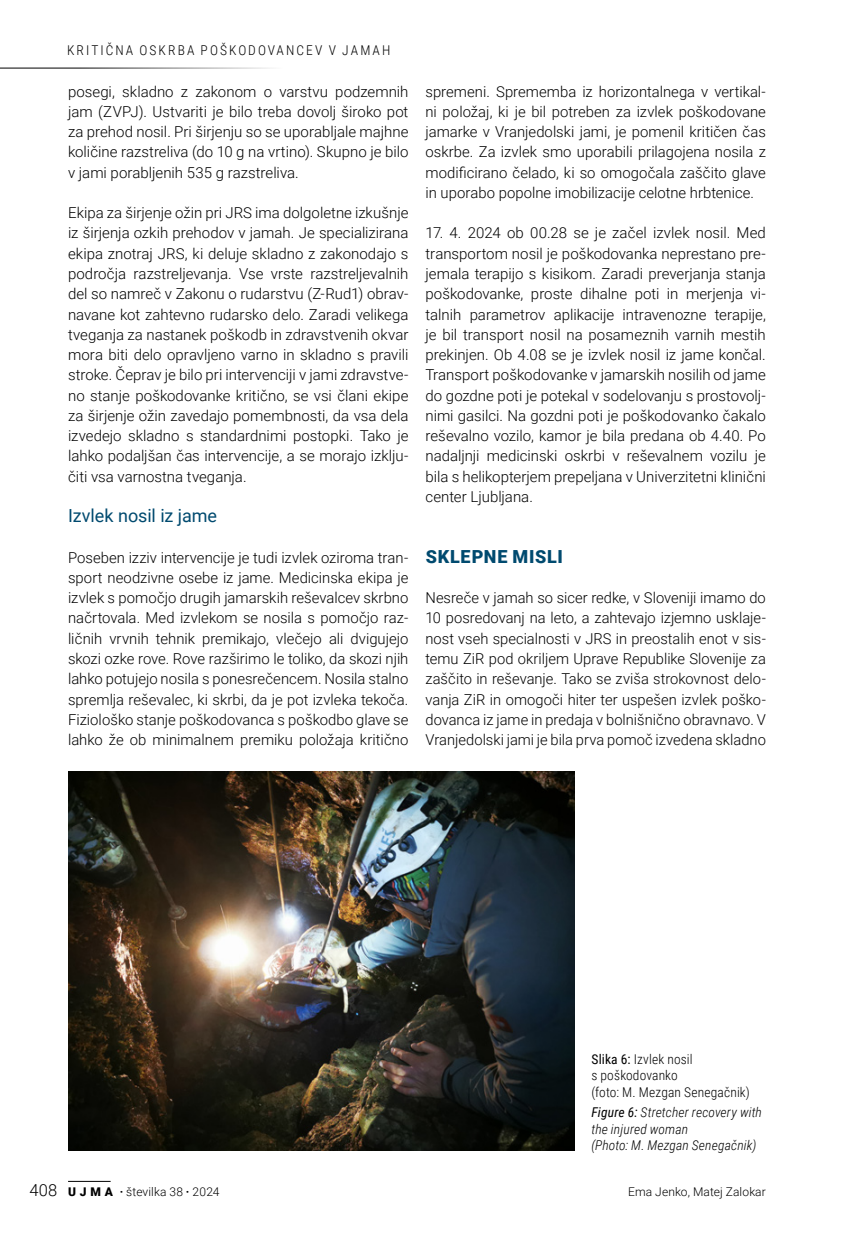
<style>
.page{position:relative;width:851px;height:1234px;background:#fff}
.page>*{position:absolute;margin:0;border:0;box-sizing:border-box;transform-origin:0 0}
._02_Podnaslov_Mo_cop{font:18px "Roboto";letter-spacing:-.005em;color:#004a6f}
._01_Naslov_Mo__12_bl{font:900 18px "Roboto";letter-spacing:.04em;color:#004a6f}
._00_normal_10pt_SLO{font:300 15px/20.2px "Roboto";color:#000;text-align:justify}
._06_podpis_pod_sliko{font:italic 300 13.5px/16.5px "Roboto Condensed";letter-spacing:.01em;color:#000}
._06_podpis_pod_sliko-2{font:300 13.5px/16.5px "Roboto Condensed";letter-spacing:.015em;color:#000}
._06_podpis_pod_sliko-3{font:300 13.5px "Roboto Condensed";letter-spacing:.155em;color:#000}
.t1{font:300 12px "Roboto";letter-spacing:.01em;color:#000}
.s1{font-size:16.5px}
.s2{font-weight:900}
.s3{font-weight:700}
.s4{font-weight:400}
</style>
<div class="page">
<img style="left:68px;top:771px;width:506px;height:379px">
<hr style="left:0;top:68px;width:285px;height:1px;background:#000">
<hr style="left:68px;top:1180px;width:43px;height:1px;background:#000">
<p class="_06_podpis_pod_sliko-3" style="left:67px;top:41px;width:325px">KRITIČNA OSKRBA POŠKODOVANCEV V JAMAH</p>
<p class="_00_normal_10pt_SLO" style="left:68px;top:81px;width:342px">posegi, skladno z zakonom o varstvu podzemnih jam (ZVPJ). Ustvariti je bilo treba dovolj široko pot za prehod nosil. Pri širjenju so se uporabljale majhne količine razstreliva (do 10 g na vrtino). Skupno je bilo v jami porabljenih 535 g razstreliva.</p>
<p class="_00_normal_10pt_SLO" style="left:68px;top:202px;width:342px">Ekipa za širjenje ožin pri JRS ima dolgoletne izkušnje iz širjenja ozkih prehodov v jamah. Je specializirana ekipa znotraj JRS, ki deluje skladno z zakonodajo s področja razstreljevanja. Vse vrste razstreljevalnih del so namreč v Zakonu o rudarstvu (Z-Rud1) obrav&shy;navane kot zahtevno rudarsko delo. Zaradi velikega tveganja za nastanek poškodb in zdravstvenih okvar mora biti delo opravljeno varno in skladno s pravili stroke. Čeprav je bilo pri intervenciji v jami zdravstve&shy;no stanje poškodovanke kritično, se vsi člani ekipe za širjenje ožin zavedajo pomembnosti, da vsa dela izvedejo skladno s standardnimi postopki. Tako je lahko podaljšan čas intervencije, a se morajo izklju&shy;čiti vsa varnostna tveganja.</p>
<p class="_02_Podnaslov_Mo_cop" style="left:68px;top:503px;width:150px">Izvlek nosil iz jame</p>
<p class="_00_normal_10pt_SLO" style="left:68px;top:546px;width:342px">Poseben izziv intervencije je tudi izvlek oziroma tran&shy;sport neodzivne osebe iz jame. Medicinska ekipa je izvlek s pomočjo drugih jamarskih reševalcev skrbno načrtovala. Med izvlekom se nosila s pomočjo raz&shy;ličnih vrvnih tehnik premikajo, vlečejo ali dvigujejo skozi ozke rove. Rove razširimo le toliko, da skozi njih lahko potujejo nosila s ponesrečencem. Nosila stalno spremlja reševalec, ki skrbi, da je pot izvleka tekoča.<br>Fiziološko stanje poškodovanca s poškodbo glave se lahko že ob minimalnem premiku položaja kritično</p>
<p class="_00_normal_10pt_SLO" style="left:425px;top:81px;width:342px">spremeni. Sprememba iz horizontalnega v vertikal&shy;ni položaj, ki je bil potreben za izvlek poškodovane jamarke v Vranjedolski jami, je pomenil kritičen čas oskrbe. Za izvlek smo uporabili prilagojena nosila z modificirano čelado, ki so omogočala zaščito glave in uporabo popolne imobilizacije celotne hrbtenice.</p>
<p class="_00_normal_10pt_SLO" style="left:425px;top:222px;width:342px">17. 4. 2024 ob 00.28 se je začel izvlek nosil. Med transportom nosil je poškodovanka neprestano pre&shy;jemala terapijo s kisikom. Zaradi preverjanja stanja poškodovanke, proste dihalne poti in merjenja vi&shy;talnih parametrov aplikacije intravenozne terapije, je bil transport nosil na posameznih varnih mestih prekinjen. Ob 4.08 se je izvlek nosil iz jame končal.<br>Transport poškodovanke v jamarskih nosilih od jame do gozdne poti je potekal v sodelovanju s prostovolj&shy;nimi gasilci. Na gozdni poti je poškodovanko čakalo reševalno vozilo, kamor je bila predana ob 4.40. Po nadaljnji medicinski oskrbi v reševalnem vozilu je bila s helikopterjem prepeljana v Univerzitetni klinični center Ljubljana.</p>
<p class="_01_Naslov_Mo__12_bl" style="left:426px;top:543px;width:138px">SKLEPNE MISLI</p>
<p class="_00_normal_10pt_SLO" style="left:425px;top:587px;width:342px">Nesreče v jamah so sicer redke, v Sloveniji imamo do 10 posredovanj na leto, a zahtevajo izjemno usklaje&shy;nost vseh specialnosti v JRS in preostalih enot v sis&shy;temu ZiR pod okriljem Uprave Republike Slovenije za zaščito in reševanje. Tako se zviša strokovnost delo&shy;vanja ZiR in omogoči hiter ter uspešen izvlek poško&shy;dovanca iz jame in predaja v bolnišnično obravnavo. V Vranjedolski jami je bila prva pomoč izvedena skladno</p>
<p class="t1" style="left:29px;top:1183px;width:192px"><span class="s1">408</span> <span class="s2">U J M A</span> <span class="s3">·</span> številka 38 <span class="s3">·</span> 2024</p>
<p class="_06_podpis_pod_sliko-2" style="left:591px;top:1049px;width:160px"><span class="s4">Slika 6:</span> Izvlek nosil<br>s poškodovanko<br>(foto: M. Mezgan Senegačnik)</p>
<p class="_06_podpis_pod_sliko" style="left:591px;top:1103px;width:172px"><span class="s4">Figure 6:</span> Stretcher recovery with the injured woman<br>(Photo: M. Mezgan Senegačnik)</p>
<p class="t1" style="left:628px;top:1183px;width:139px">Ema Jenko, Matej Zalokar</p>
</div>
